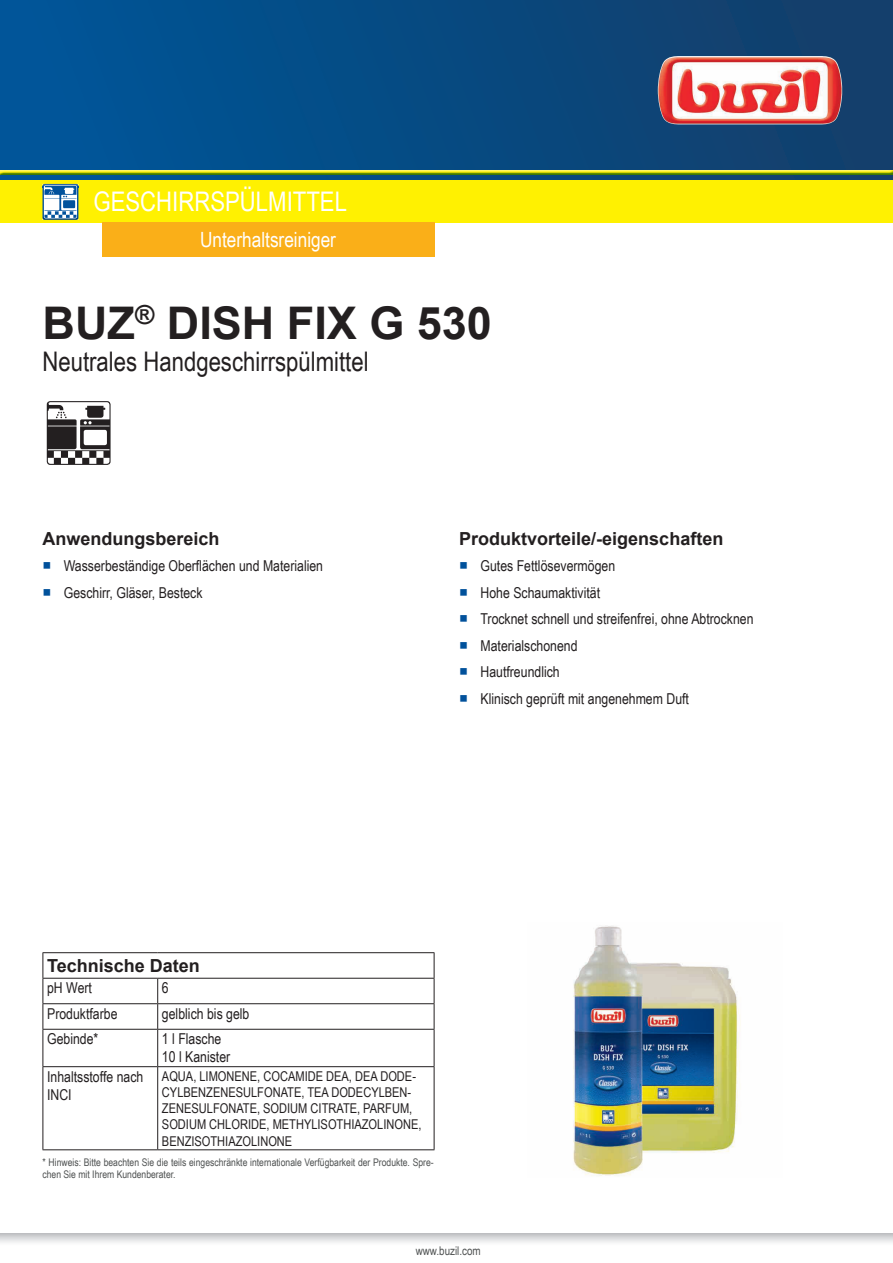
<style>
.page{position:relative;width:893px;height:1263px;background:#fff}
.page>*{position:absolute;margin:0;border:0;box-sizing:border-box;transform-origin:0 0}
.t1{font:700 45px "Arial";color:#231f20}
.t2{font:27px "Arial Narrow";color:#231f20}
.t3{font:27px "Arial Narrow";color:#fff}
.t4{font:21px "Arial Narrow";color:#fff}
.t5{font:700 18px "Arial";color:#231f20}
.t6{font:15px/18px "Arial Narrow";color:#231f20}
.t7{font:13.5px/16.2px "Arial Narrow";color:#231f20}
.t8{font:12px "Arial Narrow";color:#4e5151}
.t9{font:10.5px/11.7px "Arial Narrow";color:#4e5151}
.s1{font-family:"Arial Unicode MS";color:#01519b}
</style>
<div class="page">
<div style="left:0;top:0;width:893px;height:180px;background:linear-gradient(to right,#00569a,#143e69)"></div>
<img style="left:658px;top:56px;width:184px;height:68px">
<svg style="left:0;top:1233px;width:893px;height:10px"></svg>
<div style="left:0;top:169px;width:893px;height:6px;background:#015599;opacity:.75"></div>
<div style="left:0;top:180px;width:893px;height:43px;background:#fff101"></div>
<img style="left:43px;top:184px;width:35px;height:36px">
<svg style="left:44px;top:185px;width:35px;height:33px"></svg>
<div style="left:102px;top:223px;width:333px;height:34px;background:#faaf18"></div>
<svg style="left:47px;top:401px;width:64px;height:64px"></svg>
<hr style="left:43px;top:1003px;width:115px;height:1px;background:#231f20">
<hr style="left:158px;top:1003px;width:276px;height:1px;background:#231f20">
<svg style="left:157px;top:979px;width:1px;height:50px"></svg>
<hr style="left:43px;top:1029px;width:115px;height:1px;background:#231f20">
<hr style="left:43px;top:1029px;width:1px;height:37px;background:#231f20">
<hr style="left:158px;top:1029px;width:276px;height:1px;background:#231f20">
<hr style="left:157px;top:1029px;width:1px;height:37px;background:#231f20">
<hr style="left:434px;top:1029px;width:1px;height:37px;background:#231f20">
<hr style="left:43px;top:1066px;width:115px;height:1px;background:#231f20">
<hr style="left:43px;top:1067px;width:1px;height:82px;background:#231f20">
<hr style="left:43px;top:1149px;width:115px;height:1px;background:#231f20">
<hr style="left:158px;top:1066px;width:276px;height:1px;background:#231f20">
<hr style="left:157px;top:1067px;width:1px;height:82px;background:#231f20">
<hr style="left:434px;top:1067px;width:1px;height:82px;background:#231f20">
<hr style="left:158px;top:1149px;width:276px;height:1px;background:#231f20">
<hr style="left:43px;top:952px;width:115px;height:1px;background:#231f20">
<svg style="left:43px;top:953px;width:1px;height:76px"></svg>
<hr style="left:158px;top:952px;width:276px;height:1px;background:#231f20">
<svg style="left:434px;top:953px;width:1px;height:76px"></svg>
<hr style="left:43px;top:978px;width:115px;height:1px;background:#231f20">
<hr style="left:158px;top:978px;width:276px;height:1px;background:#231f20">
<img style="left:573px;top:925px;width:168px;height:251px">
<h2 class="t3" style="left:94px;top:182px;width:255px">Geschirrspülmittel</h2>
<h3 class="t4" style="left:200px;top:224px;width:138px">Unterhaltsreiniger</h3>
<h1 class="t1" style="left:43px;top:293px;width:451px">BUZ<sup>®</sup> DISH FIX G 530</h1>
<h2 class="t2" style="left:43px;top:342px;width:328px">Neutrales Handgeschirrspülmittel</h2>
<p class="t5" style="left:43px;top:526px;width:179px">Anwendungsbereich</p>
<p class="t6" style="left:43px;top:556px;width:282px"><span class="s1">■</span> Wasserbeständige Oberflächen und Materialien</p>
<p class="t6" style="left:43px;top:583px;width:162px"><span class="s1">■</span> Geschirr, Gläser, Besteck</p>
<p class="t5" style="left:459px;top:526px;width:266px">Produktvorteile/-eigenschaften</p>
<p class="t6" style="left:459px;top:556px;width:157px"><span class="s1">■</span> Gutes Fettlösevermögen</p>
<p class="t6" style="left:459px;top:583px;width:142px"><span class="s1">■</span> Hohe Schaumaktivität</p>
<p class="t6" style="left:459px;top:609px;width:296px"><span class="s1">■</span> Trocknet schnell und streifenfrei, ohne Abtrocknen</p>
<p class="t6" style="left:459px;top:636px;width:120px"><span class="s1">■</span> Materialschonend</p>
<p class="t6" style="left:459px;top:662px;width:102px"><span class="s1">■</span> Hautfreundlich</p>
<p class="t6" style="left:459px;top:689px;width:231px"><span class="s1">■</span> Klinisch geprüft mit angenehmem Duft</p>
<p class="t5" style="left:47px;top:954px;width:154px">Technische Daten</p>
<p class="t6" style="left:47px;top:978px;width:46px">pH Wert</p>
<p class="t6" style="left:162px;top:978px;width:8px">6</p>
<p class="t6" style="left:47px;top:1004px;width:72px">Produktfarbe</p>
<p class="t6" style="left:162px;top:1004px;width:89px">gelblich bis gelb</p>
<p class="t6" style="left:47px;top:1029px;width:53px">Gebinde*</p>
<p class="t6" style="left:162px;top:1029px;width:70px">1 l Flasche<br>10 l Kanister</p>
<p class="t6" style="left:47px;top:1067px;width:98px">Inhaltsstoffe nach<br>INCI</p>
<p class="t7" style="left:162px;top:1067px;width:256px">AQUA, LIMONENE, COCAMI DE DEA, DEA DODE-<br>CYLBENZENESULFONATE, TEA DODECYLBEN-<br>ZENESULFONATE, SODIUM CITR</p>
<p class="t7" style="left:336px;top:1100px;width:77px">ATE, PARFUM,</p>
<p class="t7" style="left:162px;top:1116px;width:120px">SODIUM CHLORIDE, METH</p>
<p class="t7" style="left:304px;top:1116px;width:119px">YLISOTHIAZOLI NONE,</p>
<p class="t7" style="left:162px;top:1132px;width:130px">BENZISOTHIAZOLI NONE</p>
<p class="t9" style="left:43px;top:1156px;width:393px">* Hinweis: Bitte beachten Sie die teils eingeschränkte internationale Verfügbarkeit der Produkte. Spre&shy;chen Sie mit Ihrem Kundenberater.</p>
<p class="t8" style="left:416px;top:1242px;width:67px">www.buzil.com</p>
</div>
